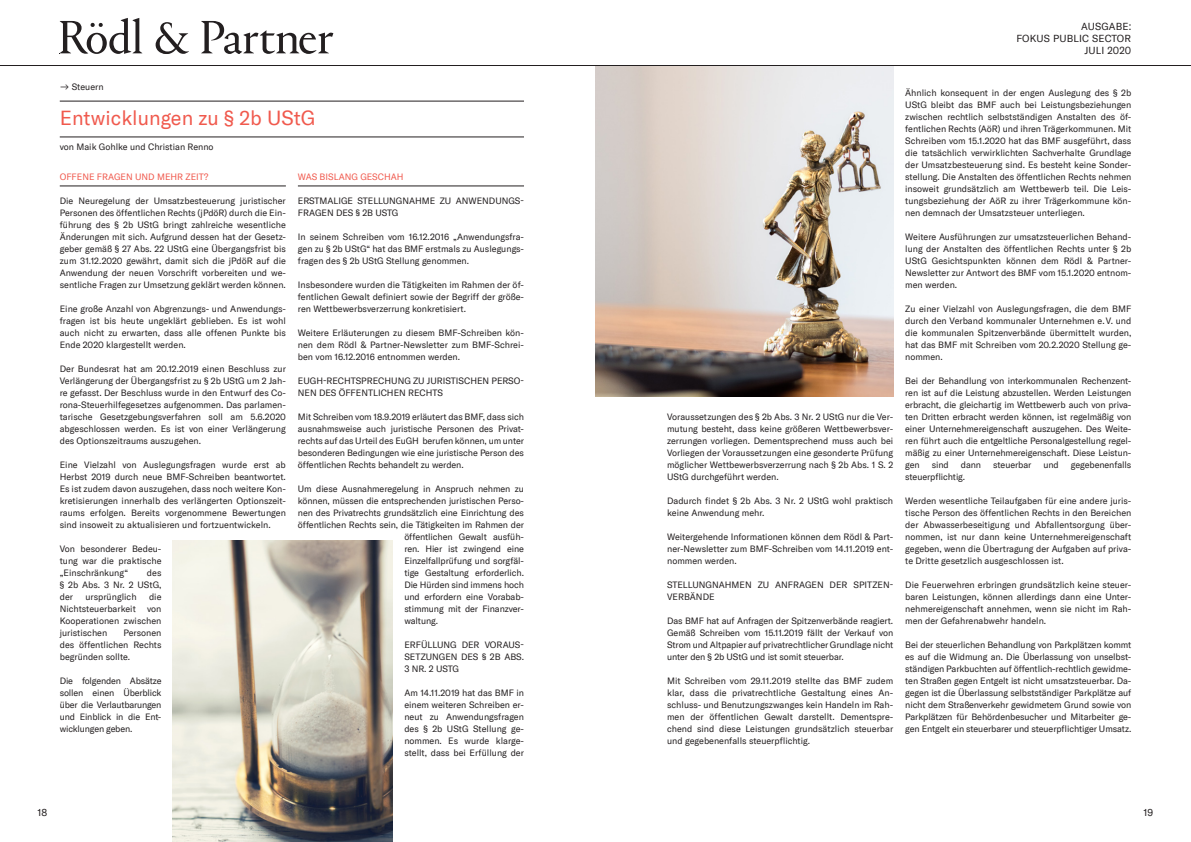
<style>
.page{position:relative;width:1191px;height:842px;background:#fff}
.page>*{position:absolute;margin:0;border:0;box-sizing:border-box;transform-origin:0 0}
.Überschrift{font:20px "GT America";color:#f0594d}
.t1{font:10px/12px "GT America";letter-spacing:.02em;color:#231f20;text-align:right}
.Fließtext{font:9px/12px "GT America";letter-spacing:-.005em;color:#231f20;text-align:justify}
.Zwischenüberschrift{font:9px/12px "GT America";color:#231f20}
.Zwischenüberschrift-2{font:9px "GT America";color:#f0594d}
</style>
<div class="page">
<hr style="left:0;top:65px;width:1191px;height:1px;background:#231f20">
<svg style="left:60px;top:18px;width:273px;height:36px"></svg>
<hr style="left:60px;top:186px;width:226px;height:1px;background:#231f20">
<hr style="left:60px;top:101px;width:464px;height:1px;background:#231f20">
<hr style="left:60px;top:137px;width:464px;height:1px;background:#231f20">
<hr style="left:298px;top:186px;width:226px;height:1px;background:#231f20">
<img style="left:173px;top:540px;width:220px;height:302px">
<img style="left:595px;top:66px;width:298px;height:330px">
<p class="Fließtext" style="left:60px;top:81px;width:45px">ʸ Steuern</p>
<p class="Überschrift" style="left:60px;top:106px;width:257px">Entwicklungen zu § 2b UStG</p>
<p class="Fließtext" style="left:60px;top:141px;width:155px">von Maik Gohlke und Christian Renno</p>
<p class="Zwischenüberschrift-2" style="left:298px;top:172px;width:107px">WAS BISLANG GESCHAH</p>
<p class="Zwischenüberschrift" style="left:298px;top:195px;width:228px">ERSTMALIGE STELLUNGNAHME ZU ANWENDUNGS-<br>FRAGEN DES § 2B USTG</p>
<p class="Fließtext" style="left:298px;top:231px;width:228px">In seinem Schreiben vom 16.12.2016 „Anwendungsfra&shy;gen zu § 2b UStG“ hat das BMF erstmals zu Auslegungs&shy;fragen des § 2b UStG Stellung genommen.</p>
<p class="Fließtext" style="left:298px;top:279px;width:228px">Insbesondere wurden die Tätigkeiten im Rahmen der öf&shy;fentlichen Gewalt definiert sowie der Begriff der größe&shy;ren Wettbewerbsverzerrung konkretisiert.</p>
<p class="Fließtext" style="left:298px;top:327px;width:228px">Weitere Erläuterungen zu diesem BMF-Schreiben kön&shy;nen dem Rödl &amp; Partner-Newsletter zum BMF-Schrei&shy;ben vom 16.12.2016 entnommen werden.</p>
<p class="Zwischenüberschrift" style="left:298px;top:375px;width:228px">EUGH-RECHTSPRECHUNG ZU JURISTISCHEN PERSO-<br>NEN DES ÖFFENTLICHEN RECHTS</p>
<p class="Fließtext" style="left:298px;top:411px;width:228px">Mit Schreiben vom 18.9.2019 erläutert das BMF, dass sich ausnahmsweise auch juristische Personen des Privat&shy;rechts auf das Urteil des EuGH berufen können, um unter besonderen Bedingungen wie eine juristische Person des öffentlichen Rechts behandelt zu werden.</p>
<p class="Fließtext" style="left:298px;top:483px;width:228px">Um diese Ausnahmeregelung in Anspruch nehmen zu</p>
<p class="Fließtext" style="left:298px;top:495px;width:228px">können, müssen die entsprechenden juristischen Perso-</p>
<p class="Fließtext" style="left:298px;top:507px;width:228px">nen des Privatrechts grundsätzlich eine Einrichtung des</p>
<p class="Fließtext" style="left:298px;top:519px;width:228px">öffentlichen Rechts sein, die Tätigkeiten im Rahmen der</p>
<p class="Fließtext" style="left:404px;top:531px;width:121px">öffentlichen Gewalt ausfüh-</p>
<p class="Fließtext" style="left:404px;top:543px;width:121px">ren. Hier ist zwingend eine</p>
<p class="Fließtext" style="left:404px;top:555px;width:121px">Einzelfallprüfung und sorgfäl-</p>
<p class="Fließtext" style="left:404px;top:567px;width:121px">tige Gestaltung erforderlich.</p>
<p class="Fließtext" style="left:404px;top:579px;width:121px">Die Hürden sind immens hoch</p>
<p class="Fließtext" style="left:404px;top:591px;width:121px">und erfordern eine Vorabab-</p>
<p class="Fließtext" style="left:404px;top:603px;width:121px">stimmung mit der Finanzver-</p>
<p class="Fließtext" style="left:404px;top:615px;width:35px">waltung.</p>
<p class="Zwischenüberschrift" style="left:404px;top:639px;width:121px;text-align:justify">ERFÜLLUNG DER VORAUS-SETZUNGEN DES § 2B ABS.<br>3 NR. 2 USTG</p>
<p class="Fließtext" style="left:404px;top:687px;width:121px">Am 14.11.2019 hat das BMF in einem weiteren Schreiben er&shy;neut zu Anwendungsfragen des § 2b UStG Stellung ge&shy;nommen. Es wurde klarge&shy;stellt, dass bei Erfüllung der</p>
<p class="Zwischenüberschrift-2" style="left:60px;top:172px;width:150px">OFFENE FRAGEN UND MEHR ZEIT?</p>
<p class="Fließtext" style="left:60px;top:195px;width:228px">Die Neuregelung der Umsatzbesteuerung juristischer Personen des öffentlichen Rechts (jPdöR) durch die Ein&shy;führung des § 2b UStG bringt zahlreiche wesentliche Änderungen mit sich. Aufgrund dessen hat der Gesetz&shy;geber gemäß § 27 Abs. 22 UStG eine Übergangsfrist bis zum 31.12.2020 gewährt, damit sich die jPdöR auf die Anwendung der neuen Vorschrift vorbereiten und we&shy;sentliche Fragen zur Umsetzung geklärt werden können.</p>
<p class="Fließtext" style="left:60px;top:303px;width:228px">Eine große Anzahl von Abgrenzungs- und Anwendungs&shy;fragen ist bis heute ungeklärt geblieben. Es ist wohl auch nicht zu erwarten, dass alle offenen Punkte bis Ende 2020 klargestellt werden.</p>
<p class="Fließtext" style="left:60px;top:363px;width:228px">Der Bundesrat hat am 20.12.2019 einen Beschluss zur Verlängerung der Übergangsfrist zu § 2b UStG um 2 Jah&shy;re gefasst. Der Beschluss wurde in den Entwurf des Co&shy;rona-Steuerhilfegesetzes aufgenommen. Das parlamen&shy;tarische Gesetzgebungsverfahren soll am 5.6.2020 abgeschlossen werden. Es ist von einer Verlängerung des Optionszeitraums auszugehen.</p>
<p class="Fließtext" style="left:60px;top:459px;width:228px">Eine Vielzahl von Auslegungsfragen wurde erst ab Herbst 2019 durch neue BMF-Schreiben beantwortet.<br>Es ist zudem davon auszugehen, dass noch weitere Kon&shy;kretisierungen innerhalb des verlängerten Optionszeit&shy;raums erfolgen. Bereits vorgenommene Bewertungen sind insoweit zu aktualisieren und fortzuentwickeln.</p>
<p class="Fließtext" style="left:60px;top:543px;width:103px">Von besonderer Bedeu&shy;tung war die praktische „Einschränkung“</p>
<p class="Fließtext" style="left:60px;top:567px;width:103px;text-indent:87px">des § 2b Abs. 3 Nr. 2 UStG, der</p>
<p class="Fließtext" style="left:60px;top:591px;width:103px;text-indent:89px">die Nichtsteuerbarkeit von Kooperationen zwischen juristischen</p>
<p class="Fließtext" style="left:85px;top:591px;width:53px">ursprünglich</p>
<p class="Fließtext" style="left:60px;top:627px;width:103px;text-indent:64px">Personen des öffentlichen Rechts begründen sollte.</p>
<p class="Fließtext" style="left:60px;top:675px;width:103px">Die folgenden Absätze sollen einen Überblick über die Verlautbarungen und Einblick in die Ent&shy;wicklungen geben.</p>
<p class="t1" style="left:1016px;top:20px;width:117px">AUSGABE:<br>FOKUS PUBLIC SECTOR<br>JULI 2020</p>
<p class="Fließtext" style="left:667px;top:411px;width:228px">Voraussetzungen des § 2b Abs. 3 Nr. 2 UStG nur die Ver&shy;mutung besteht, dass keine größeren Wettbewerbsver&shy;zerrungen vorliegen. Dementsprechend muss auch bei Vorliegen der Voraussetzungen eine gesonderte Prüfung möglicher Wettbewerbsverzerrung nach § 2b Abs. 1 S. 2<br>UStG durchgeführt werden.</p>
<p class="Fließtext" style="left:667px;top:495px;width:228px">Dadurch findet § 2b Abs. 3 Nr. 2 UStG wohl praktisch keine Anwendung mehr.</p>
<p class="Fließtext" style="left:667px;top:531px;width:228px">Weitergehende Informationen können dem Rödl &amp; Part&shy;ner-Newsletter zum BMF-Schreiben vom 14.11.2019 ent&shy;nommen werden.</p>
<p class="Zwischenüberschrift" style="left:667px;top:579px;width:228px">STELLUNGNAHMEN ZU ANFRAGEN DER SPITZEN-<br>VERBÄNDE</p>
<p class="Fließtext" style="left:667px;top:615px;width:228px">Das BMF hat auf Anfragen der Spitzenverbände reagiert.<br>Gemäß Schreiben vom 15.11.2019 fällt der Verkauf von Strom und Altpapier auf privatrechtlicher Grundlage nicht unter den § 2b UStG und ist somit steuerbar.</p>
<p class="Fließtext" style="left:667px;top:675px;width:228px">Mit Schreiben vom 29.11.2019 stellte das BMF zudem klar, dass die privatrechtliche Gestaltung eines An&shy;schluss- und Benutzungszwanges kein Handeln im Rah&shy;men der öffentlichen Gewalt darstellt. Dementspre&shy;chend sind diese Leistungen grundsätzlich steuerbar und gegebenenfalls steuerpflichtig.</p>
<p class="Fließtext" style="left:905px;top:87px;width:228px">Ähnlich konsequent in der engen Auslegung des § 2b UStG bleibt das BMF auch bei Leistungsbeziehungen zwischen rechtlich selbstständigen Anstalten des öf&shy;fentlichen Rechts (AöR) und ihren Trägerkommunen. Mit Schreiben vom 15.1.2020 hat das BMF ausgeführt, dass die tatsächlich verwirklichten Sachverhalte Grundlage der Umsatzbesteuerung sind. Es besteht keine Sonder&shy;stellung. Die Anstalten des öffentlichen Rechts nehmen insoweit grundsätzlich am Wettbewerb teil. Die Leis&shy;tungsbeziehung der AöR zu ihrer Trägerkommune kön&shy;nen demnach der Umsatzsteuer unterliegen.</p>
<p class="Fließtext" style="left:905px;top:231px;width:228px">Weitere Ausführungen zur umsatzsteuerlichen Behand&shy;lung der Anstalten des öffentlichen Rechts unter § 2b UStG Gesichtspunkten können dem Rödl &amp; Partner-Newsletter zur Antwort des BMF vom 15.1.2020 entnom&shy;men werden.</p>
<p class="Fließtext" style="left:905px;top:303px;width:228px">Zu einer Vielzahl von Auslegungsfragen, die dem BMF durch den Verband kommunaler Unternehmen e. V. und die kommunalen Spitzenverbände übermittelt wurden, hat das BMF mit Schreiben vom 20.2.2020 Stellung ge&shy;nommen.</p>
<p class="Fließtext" style="left:905px;top:375px;width:228px">Bei der Behandlung von interkommunalen Rechenzent&shy;ren ist auf die Leistung abzustellen. Werden Leistungen erbracht, die gleichartig im Wettbewerb auch von priva&shy;ten Dritten erbracht werden können, ist regelmäßig von einer Unternehmereigenschaft auszugehen. Des Weite&shy;ren führt auch die entgeltliche Personalgestellung regel&shy;mäßig zu einer Unternehmereigenschaft. Diese Leistun&shy;gen</p>
<p class="Fließtext" style="left:931px;top:459px;width:19px">sind</p>
<p class="Fließtext" style="left:961px;top:459px;width:22px">dann</p>
<p class="Fließtext" style="left:993px;top:459px;width:40px">steuerbar</p>
<p class="Fließtext" style="left:1043px;top:459px;width:17px">und</p>
<p class="Fließtext" style="left:1071px;top:459px;width:62px">gegebenenfalls</p>
<p class="Fließtext" style="left:905px;top:471px;width:61px">steuerpflichtig.</p>
<p class="Fließtext" style="left:905px;top:495px;width:228px">Werden wesentliche Teilaufgaben für eine andere juris&shy;tische Person des öffentlichen Rechts in den Bereichen der Abwasserbeseitigung und Abfallentsorgung über&shy;nommen, ist nur dann keine Unternehmereigenschaft gegeben, wenn die Übertragung der Aufgaben auf priva&shy;te Dritte gesetzlich ausgeschlossen ist.</p>
<p class="Fließtext" style="left:905px;top:579px;width:228px">Die Feuerwehren erbringen grundsätzlich keine steuer&shy;baren Leistungen, können allerdings dann eine Unter&shy;nehmereigenschaft annehmen, wenn sie nicht im Rah&shy;men der Gefahrenabwehr handeln.</p>
<p class="Fließtext" style="left:905px;top:639px;width:228px">Bei der steuerlichen Behandlung von Parkplätzen kommt es auf die Widmung an. Die Überlassung von unselbst&shy;ständigen Parkbuchten auf öffentlich-rechtlich gewidme&shy;ten Straßen gegen Entgelt ist nicht umsatzsteuerbar. Da&shy;gegen ist die Überlassung selbstständiger Parkplätze auf nicht dem Straßenverkehr gewidmetem Grund sowie von Parkplätzen für Behördenbesucher und Mitarbeiter ge&shy;gen Entgelt ein steuerbarer und steuerpflichtiger Umsatz.</p>
<p class="t1" style="left:38px;top:806px;width:11px">18</p>
<p class="t1" style="left:1143px;top:806px;width:11px">19</p>
</div>
